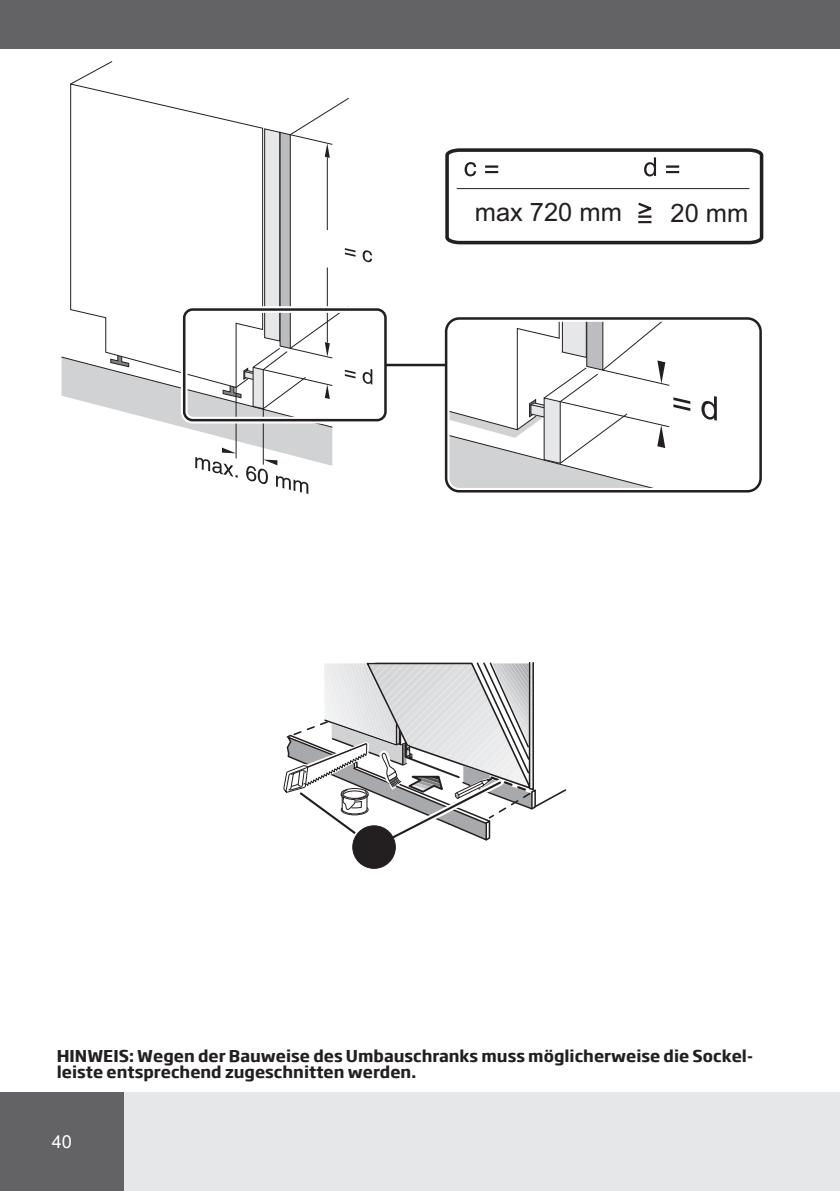
<style>
.page{position:relative;width:840px;height:1191px;background:#fff}
.page>*{position:absolute;margin:0;border:0;box-sizing:border-box;transform-origin:0 0}
.t1{font:25.4px "Arial";color:#231f20}
.t2{font:18px "Arial Unicode MS";color:#fff}
.Arial_10_regular{font:700 16px/16px "Soho Gothic Pro";color:#231f20}
</style>
<div class="page">
<svg style="left:445px;top:148px;width:319px;height:97px"></svg>
<svg style="left:362px;top:369px;width:10px;height:15px"></svg>
<svg style="left:362px;top:250px;width:10px;height:12px"></svg>
<svg style="left:61px;top:97px;width:294px;height:397px"></svg>
<svg style="left:70px;top:61px;width:43px;height:24px"></svg>
<div style="left:181px;top:306px;width:207px;height:117px;border:7px solid #fff;border-radius:8px"></div>
<div style="left:183px;top:308px;width:203px;height:113px;border:3px solid #231f20;border-radius:8px"></div>
<svg style="left:701px;top:396px;width:15px;height:25px"></svg>
<svg style="left:450px;top:323px;width:240px;height:163px"></svg>
<div style="left:442px;top:315px;width:321px;height:179px;border:7px solid #fff;border-radius:13px"></div>
<hr style="left:386px;top:364px;width:59px;height:2px;background:#231f20">
<div style="left:444px;top:317px;width:317px;height:175px;border:3px solid #231f20;border-radius:13px"></div>
<svg style="left:351px;top:824px;width:46px;height:46px"></svg>
<div style="left:352px;top:826px;width:43px;height:42px;background:#231f20;border-radius:50%"></div>
<div style="left:352px;top:825px;width:43px;height:43px;border:1px solid #231f20;border-radius:50%"></div>
<svg style="left:283px;top:662px;width:284px;height:193px"></svg>
<div style="left:348px;top:616px;width:46px;height:46px;border:1px solid #fff;border-radius:50%"></div>
<div style="left:0;top:1092px;width:839px;height:99px;background:#e6e7e9"></div>
<div style="left:0;top:1092px;width:124px;height:99px;background:#636366"></div>
<div style="left:0;top:0;width:839px;height:49px;background:#636366"></div>
<p class="t1" style="left:474px;top:196px;width:148px">max 720 mm</p>
<p class="t1" style="left:670px;top:196px;width:79px">20 mm</p>
<p class="Arial_10_regular" style="left:57px;top:1046px;width:697px">HINWEIS: Wegen der Bauweise des Umbauschranks muss möglicherweise die Sockel&shy;leiste entsprechend zugeschnitten werden.</p>
<p class="t2" style="left:52px;top:1128px;width:22px">40</p>
</div>
